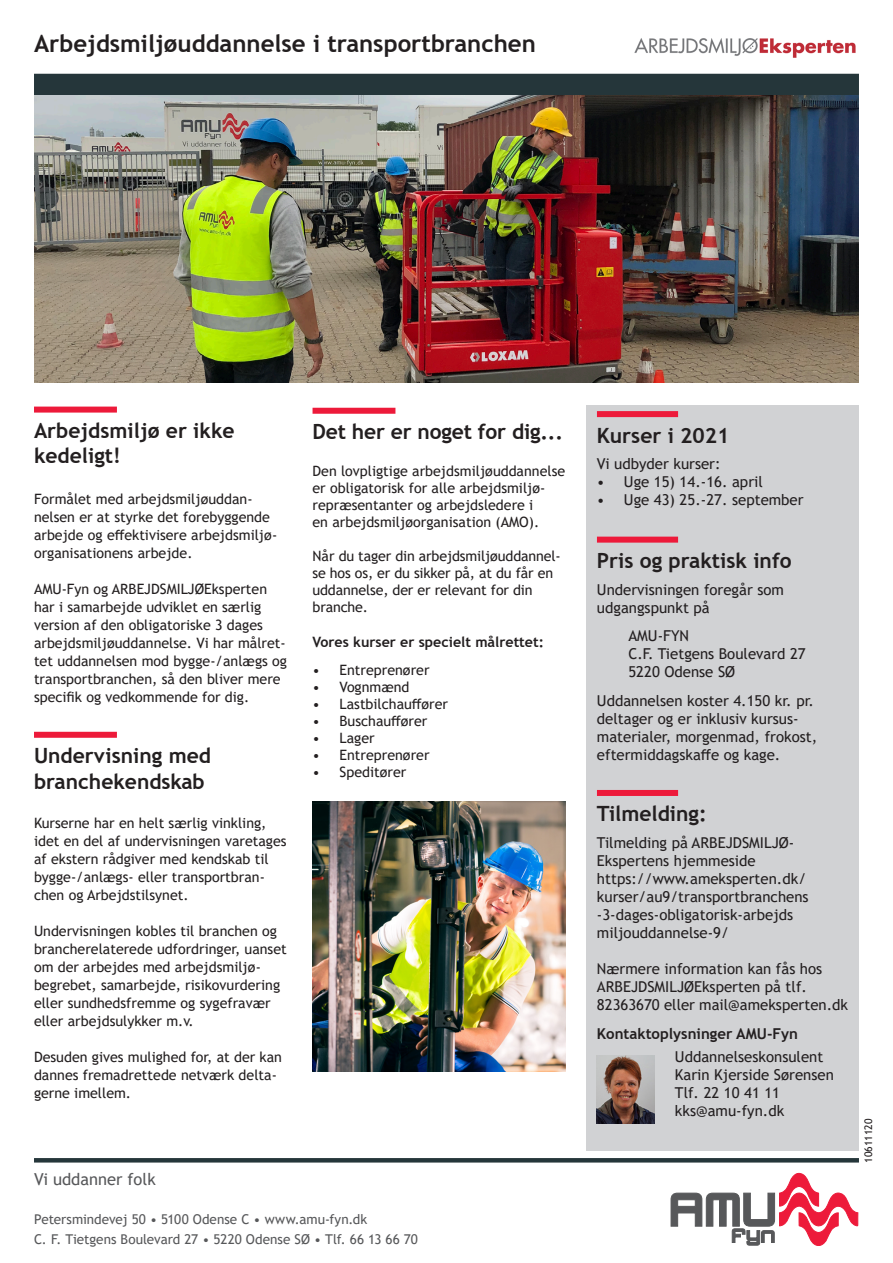
<style>
.page{position:relative;width:893px;height:1263px;background:#fff}
.page>*{position:absolute;margin:0;border:0;box-sizing:border-box;transform-origin:0 0}
.t1{font:700 24px "Trebuchet MS";color:#231f20}
.Afsnitsstreg_FED_bro{font:700 21px/25.2px "Trebuchet MS";color:#231f20}
.t2{font:16.5px "Trebuchet MS";color:#57585a}
.brødtekst_brochurer{font:15px/18px "Trebuchet MS";color:#231f20}
.brødtekst_brochurer-2{font:700 15px "Trebuchet MS";color:#231f20}
.brødtekst_brochurer-3{font:14.25px/18px "Trebuchet MS";color:#231f20}
.brødtekst_brochurer-4{font:700 14.25px "Trebuchet MS";color:#231f20}
.brødtekst_brochurer-5{font:13.5px "Trebuchet MS";color:#57585a}
.brødtekst_brochurer-6{font:10.5px "Trebuchet MS";color:#231f20}
</style>
<div class="page">
<img style="left:616px;top:38px;width:243px;height:36px">
<div style="left:34px;top:74px;width:825px;height:22px;background:#25363a"></div>
<img style="left:34px;top:96px;width:825px;height:287px">
<svg style="left:671px;top:1173px;width:187px;height:73px"></svg>
<svg style="left:34px;top:1158px;width:825px;height:4px;background:#28393d"></svg>
<div style="left:586px;top:405px;width:273px;height:745px;background:#d1d2d4"></div>
<div style="left:34px;top:407px;width:83px;height:6px;background:#ed1a3a"></div>
<div style="left:34px;top:732px;width:83px;height:6px;background:#ed1a3a"></div>
<div style="left:313px;top:408px;width:82px;height:6px;background:#ed1a3a"></div>
<div style="left:597px;top:411px;width:81px;height:6px;background:#ed1a3a"></div>
<div style="left:597px;top:537px;width:81px;height:6px;background:#ed1a3a"></div>
<div style="left:597px;top:790px;width:81px;height:6px;background:#ed1a3a"></div>
<img style="left:597px;top:1056px;width:58px;height:67px">
<img style="left:313px;top:801px;width:253px;height:270px">
<p class="t1" style="left:34px;top:28px;width:503px">Arbejdsmiljøuddannelse i transportbranchen</p>
<p class="Afsnitsstreg_FED_bro" style="left:34px;top:418px;width:202px">Arbejdsmiljø er ikke kedeligt!</p>
<p class="brødtekst_brochurer-3" style="left:34px;top:490px;width:245px">Formålet med arbejdsmiljøuddan&shy;nelsen er at styrke det forebyggende arbejde og effektivisere arbejdsmiljø&shy;organisationens arbejde.</p>
<p class="brødtekst_brochurer-3" style="left:34px;top:580px;width:254px">AMU-Fyn og ARBEJDSMILJØEksperten har i samarbejde udviklet en særlig version af den obligatoriske 3 dages arbejdsmiljøuddannelse. Vi har målret&shy;tet uddannelsen mod bygge-/anlægs og transportbranchen, så den bliver mere specifik og vedkommende for dig.</p>
<p class="Afsnitsstreg_FED_bro" style="left:34px;top:743px;width:179px">Undervisning med branchekendskab</p>
<p class="brødtekst_brochurer-3" style="left:34px;top:814px;width:254px">Kurserne har en helt særlig vinkling, idet en del af undervisningen varetages af ekstern rådgiver med kendskab til bygge-/anlægs- eller transportbran&shy;chen og Arbejdstilsynet.</p>
<p class="brødtekst_brochurer-3" style="left:34px;top:922px;width:254px">Undervisningen kobles til branchen og brancherelaterede udfordringer, uanset om der arbejdes med arbejdsmiljø&shy;begrebet, samarbejde, risikovurdering eller sundhedsfremme og sygefravær eller arbejdsulykker m.v.</p>
<p class="brødtekst_brochurer-3" style="left:34px;top:1048px;width:250px">Desuden gives mulighed for, at der kan dannes fremadrettede netværk delta&shy;gerne imellem.</p>
<p class="Afsnitsstreg_FED_bro" style="left:313px;top:419px;width:252px">Det her er noget for dig...</p>
<p class="brødtekst_brochurer-3" style="left:313px;top:462px;width:254px;line-height:17.1px">Den lovpligtige arbejdsmiljøuddannelse er obligatorisk for alle arbejdsmiljø&shy;repræsentanter og arbejdsledere i<br>en arbejdsmiljøorganisation (AMO).</p>
<p class="brødtekst_brochurer-3" style="left:313px;top:547px;width:250px;line-height:17.1px">Når du tager din arbejdsmiljøuddannel&shy;se hos os, er du sikker på, at du får en uddannelse, der er relevant for din branche.</p>
<p class="brødtekst_brochurer-4" style="left:313px;top:633px;width:233px">Vores kurser er specielt målrettet:</p>
<p class="brødtekst_brochurer-3" style="left:313px;top:660px;width:119px">• Entreprenører</p>
<p class="brødtekst_brochurer-3" style="left:313px;top:677px;width:99px">• Vognmænd</p>
<p class="brødtekst_brochurer-3" style="left:313px;top:695px;width:137px">• Lastbilchauffører</p>
<p class="brødtekst_brochurer-3" style="left:313px;top:712px;width:116px">• Buschauffører</p>
<p class="brødtekst_brochurer-3" style="left:313px;top:729px;width:64px">• Lager</p>
<p class="brødtekst_brochurer-3" style="left:313px;top:746px;width:119px">• Entreprenører</p>
<p class="brødtekst_brochurer-3" style="left:313px;top:763px;width:95px">• Speditører</p>
<p class="t2" style="left:34px;top:1168px;width:123px">Vi uddanner folk</p>
<p class="brødtekst_brochurer-5" style="left:34px;top:1211px;width:335px">Petersmindevej 50 • 5100 Odense C • www.amu-fyn.dk</p>
<p class="brødtekst_brochurer-5" style="left:34px;top:1231px;width:385px">C. F. Tietgens Boulevard 27 • 5220 Odense SØ • Tlf. 66 13 66 70</p>
<p class="Afsnitsstreg_FED_bro" style="left:597px;top:423px;width:134px">Kurser i 2021</p>
<p class="brødtekst_brochurer" style="left:597px;top:455px;width:125px">Vi udbyder kurser:</p>
<p class="brødtekst_brochurer" style="left:597px;top:473px;width:167px">• Uge 15) 14.-16. april</p>
<p class="brødtekst_brochurer" style="left:597px;top:491px;width:208px">• Uge 43) 25.-27. september</p>
<p class="Afsnitsstreg_FED_bro" style="left:597px;top:548px;width:196px">Pris og praktisk info</p>
<p class="brødtekst_brochurer" style="left:597px;top:580px;width:188px">Undervisningen foregår som udgangspunkt på</p>
<p class="brødtekst_brochurer" style="left:628px;top:627px;width:62px">AMU-FYN</p>
<p class="brødtekst_brochurer" style="left:628px;top:645px;width:179px">C.F. Tietgens Boulevard 27</p>
<p class="brødtekst_brochurer" style="left:628px;top:663px;width:108px">5220 Odense SØ</p>
<p class="brødtekst_brochurer" style="left:597px;top:692px;width:219px">Uddannelsen koster 4.150 kr. pr.</p>
<p class="brødtekst_brochurer" style="left:597px;top:710px;width:222px">deltager og er inklusiv kursus&shy;materialer, morgenmad, frokost, eftermiddagskaffe og kage.</p>
<p class="Afsnitsstreg_FED_bro" style="left:597px;top:801px;width:111px">Tilmelding:</p>
<p class="brødtekst_brochurer" style="left:597px;top:833px;width:199px">Tilmelding på ARBEJDSMILJØ-<br>Ekspertens hjemmeside</p>
<p class="brødtekst_brochurer" style="left:597px;top:869px;width:211px">https://www.ameksperten.dk/</p>
<p class="brødtekst_brochurer" style="left:597px;top:887px;width:213px">kurser/au9/transportbranchens</p>
<p class="brødtekst_brochurer" style="left:597px;top:905px;width:198px">-3-dages-obligatorisk-arbejds</p>
<p class="brødtekst_brochurer" style="left:597px;top:923px;width:133px">miljouddannelse-9/</p>
<p class="brødtekst_brochurer" style="left:597px;top:959px;width:253px">Nærmere information kan fås hos<br>ARBEJDSMILJØEksperten på tlf.<br>82363670 eller mail@ameksperten.dk</p>
<p class="brødtekst_brochurer-2" style="left:597px;top:1024px;width:203px">Kontaktoplysninger AMU-Fyn</p>
<p class="brødtekst_brochurer" style="left:675px;top:1048px;width:150px">Uddannelseskonsulent</p>
<p class="brødtekst_brochurer" style="left:675px;top:1066px;width:160px">Karin Kjerside Sørensen</p>
<p class="brødtekst_brochurer" style="left:675px;top:1084px;width:107px">Tlf. 22 10 41 11</p>
<p class="brødtekst_brochurer" style="left:675px;top:1102px;width:111px">kks@amu-fyn.dk</p>
<p class="brødtekst_brochurer-6" style="left:862px;top:1162px;width:46px;rotate:-90deg">10611120</p>
</div>
